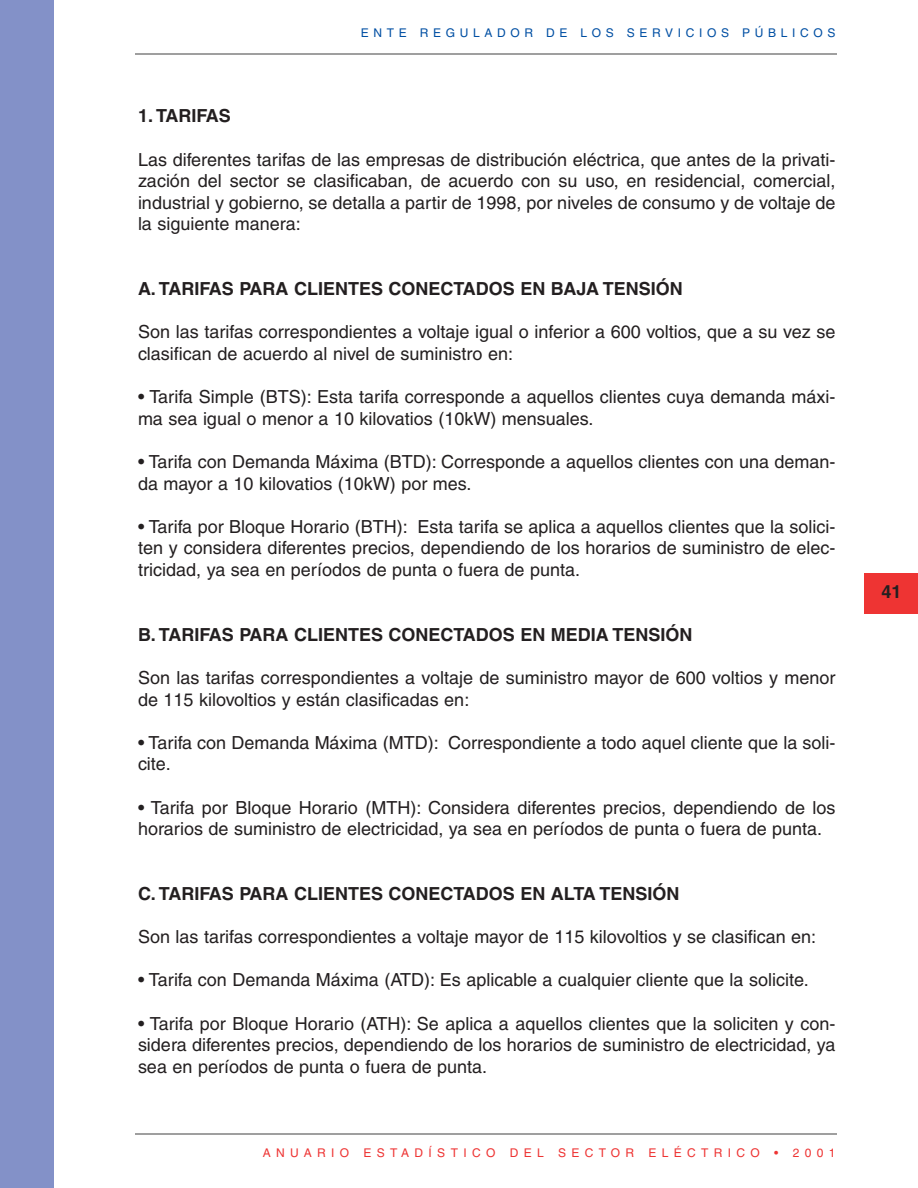
<style>
.page{position:relative;width:918px;height:1188px;background:#fff}
.page>*{position:absolute;margin:0;border:0;box-sizing:border-box;transform-origin:0 0}
.t1{font:18px/21.6px "Helvetica";color:#231f20}
.t2{font:700 18px "Helvetica";color:#231f20}
.t3{font:12px "Helvetica";letter-spacing:.445em;color:#ee3433}
.t4{font:12px "Helvetica";letter-spacing:.39em;color:#004fa3}
</style>
<div class="page">
<hr style="left:135px;top:53px;width:702px;height:2px;background:#808080">
<hr style="left:135px;top:1133px;width:702px;height:2px;background:#808080">
<div style="left:0;top:0;width:54px;height:1188px;background:#8391c8"></div>
<div style="left:864px;top:574px;width:54px;height:40px;background:#ee3433"></div>
<p class="t4" style="left:361px;top:28px;width:476px">ENTE REGULADOR DE LOS SERVICIOS PÚBLICOS</p>
<p class="t2" style="left:138px;top:109px;width:94px">1. TARIFAS</p>
<p class="t1" style="left:138px;top:150px;width:699px;text-align:justify">Las diferentes tarifas de las empresas de distribución eléctrica, que antes de la privati&shy;zación del sector se clasificaban, de acuerdo con su uso, en residencial, comercial, industrial y gobierno, se detalla a partir de 1998, por niveles de consumo y de voltaje de la siguiente manera:</p>
<p class="t2" style="left:138px;top:282px;width:546px">A. TARIFAS PARA CLIENTES CONECTADOS EN BAJA TENSIÓN</p>
<p class="t1" style="left:138px;top:323px;width:699px">Son las tarifas correspondientes a voltaje igual o inferior a 600 voltios, que a su vez se clasifican de acuerdo al nivel de suministro en:</p>
<p class="t1" style="left:138px;top:388px;width:699px">• Tarifa Simple (BTS): Esta tarifa corresponde a aquellos clientes cuya demanda máxi&shy;ma sea igual o menor a 10 kilovatios (10kW) mensuales.</p>
<p class="t1" style="left:138px;top:453px;width:699px">• Tarifa con Demanda Máxima (BTD): Corresponde a aquellos clientes con una deman&shy;da mayor a 10 kilovatios (10kW) por mes.</p>
<p class="t1" style="left:138px;top:517px;width:699px;text-align:justify">• Tarifa por Bloque Horario (BTH): Esta tarifa se aplica a aquellos clientes que la solici&shy;ten y considera diferentes precios, dependiendo de los horarios de suministro de elec&shy;tricidad, ya sea en períodos de punta o fuera de punta.</p>
<p class="t2" style="left:138px;top:628px;width:556px">B. TARIFAS PARA CLIENTES CONECTADOS EN MEDIA TENSIÓN</p>
<p class="t1" style="left:138px;top:669px;width:699px">Son las tarifas correspondientes a voltaje de suministro mayor de 600 voltios y menor de 115 kilovoltios y están clasificadas en:</p>
<p class="t1" style="left:138px;top:733px;width:699px">• Tarifa con Demanda Máxima (MTD): Correspondiente a todo aquel cliente que la soli&shy;cite.</p>
<p class="t1" style="left:138px;top:798px;width:699px">• Tarifa por Bloque Horario (MTH): Considera diferentes precios, dependiendo de los horarios de suministro de electricidad, ya sea en períodos de punta o fuera de punta.</p>
<p class="t2" style="left:138px;top:887px;width:543px">C. TARIFAS PARA CLIENTES CONECTADOS EN ALTA TENSIÓN</p>
<p class="t1" style="left:138px;top:928px;width:680px">Son las tarifas correspondientes a voltaje mayor de 115 kilovoltios y se clasifican en:</p>
<p class="t1" style="left:138px;top:971px;width:672px">• Tarifa con Demanda Máxima (ATD): Es aplicable a cualquier cliente que la solicite.</p>
<p class="t1" style="left:138px;top:1014px;width:699px;text-align:justify">• Tarifa por Bloque Horario (ATH): Se aplica a aquellos clientes que la soliciten y con&shy;sidera diferentes precios, dependiendo de los horarios de suministro de electricidad, ya sea en períodos de punta o fuera de punta.</p>
<p class="t3" style="left:263px;top:1148px;width:574px">ANUARIO ESTADÍSTICO DEL SECTOR ELÉCTRICO • 2001</p>
<p class="t2" style="left:882px;top:585px;width:22px">41</p>
</div>
